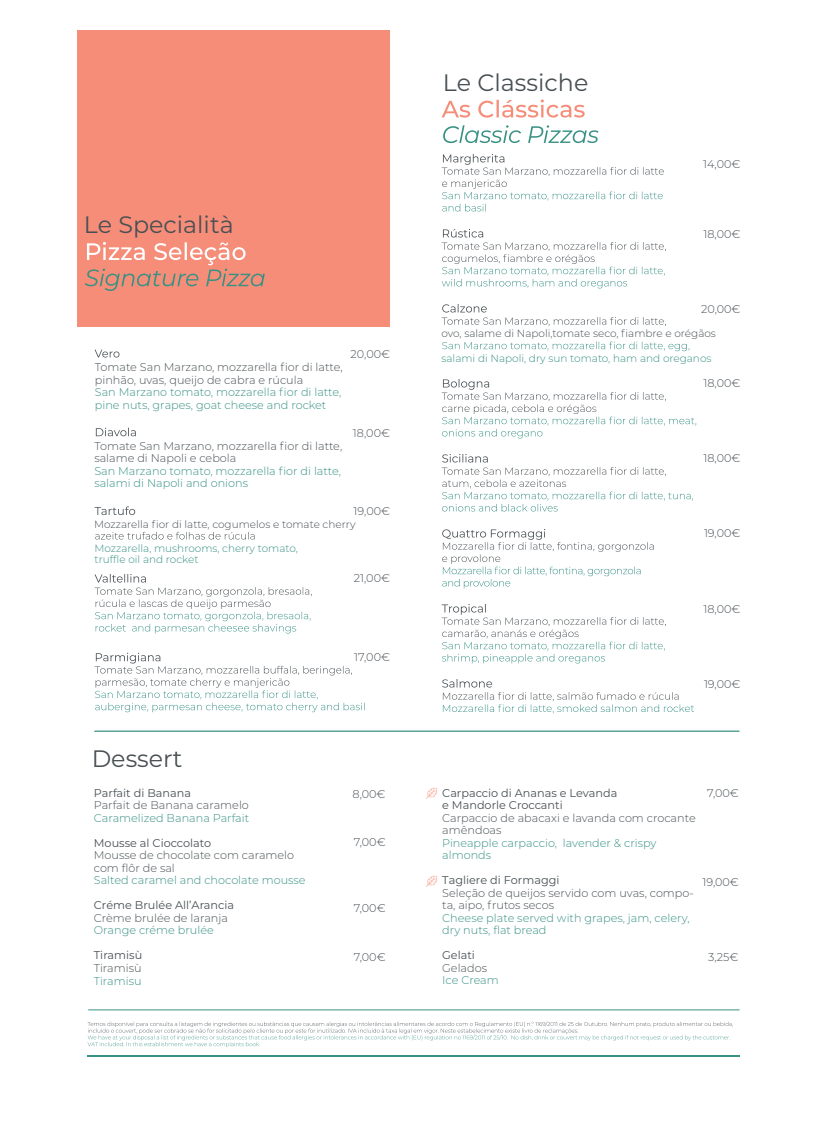
<style>
.page{position:relative;width:827px;height:1135px;background:#fff}
.page>*{position:absolute;margin:0;border:0;box-sizing:border-box;transform-origin:0 0}
.t1{font:23.75px "Montserrat";color:#485054}
.t2{font:300 11.25px/12.5px "Montserrat";color:#485054}
.t3{font:300 11.25px/12.5px "Montserrat";color:#389183}
.t4{font:11.25px/12.5px "Montserrat";color:#485054}
.t5{font:300 10.5px/11.6px "Montserrat";color:#389183}
.t6{font:300 10.5px "Montserrat";color:#485054}
</style>
<div class="page">
<svg style="left:426px;top:788px;width:11px;height:11px"></svg>
<svg style="left:426px;top:876px;width:11px;height:11px"></svg>
<hr style="left:87px;top:1055px;width:652px;height:2px;background:#389183">
<svg style="left:442px;top:679px;width:252px;height:34px"></svg>
<svg style="left:441px;top:604px;width:224px;height:59px"></svg>
<svg style="left:442px;top:529px;width:211px;height:59px"></svg>
<svg style="left:441px;top:454px;width:252px;height:57px"></svg>
<svg style="left:441px;top:379px;width:255px;height:59px"></svg>
<svg style="left:442px;top:342px;width:247px;height:9px"></svg>
<svg style="left:441px;top:304px;width:223px;height:22px"></svg>
<svg style="left:441px;top:229px;width:224px;height:59px"></svg>
<svg style="left:441px;top:154px;width:223px;height:57px"></svg>
<svg style="left:443px;top:125px;width:155px;height:18px"></svg>
<svg style="left:441px;top:99px;width:143px;height:19px"></svg>
<svg style="left:95px;top:653px;width:267px;height:59px"></svg>
<svg style="left:95px;top:574px;width:217px;height:59px"></svg>
<svg style="left:95px;top:532px;width:160px;height:7px"></svg>
<svg style="left:95px;top:506px;width:40px;height:9px"></svg>
<svg style="left:96px;top:428px;width:40px;height:8px"></svg>
<svg style="left:95px;top:350px;width:24px;height:7px"></svg>
<div style="left:77px;top:31px;width:313px;height:296px;background:#f58d79"></div>
<hr style="left:88px;top:1010px;width:651px;height:1px;background:#389183">
<hr style="left:94px;top:730px;width:645px;height:2px;background:#389183">
<svg style="left:85px;top:242px;width:180px;height:49px"></svg>
<svg style="left:87px;top:1021px;width:646px;height:26px"></svg>
<h1 class="t1" style="left:84px;top:208px;width:151px">Le Specialità</h1>
<p class="t2" style="left:350px;top:347px;width:41px">20,00€</p>
<p class="t2" style="left:95px;top:361px;width:249px">Tomate San Marzano, mozzarella fior di latte, pinhão, uvas, queijo de cabra e rúcula</p>
<p class="t3" style="left:95px;top:386px;width:248px">San Marzano tomato, mozzarella fior di latte, pine nuts, grapes, goat cheese and rocket</p>
<p class="t2" style="left:94px;top:439px;width:249px">Tomate San Marzano, mozzarella fior di latte, salame di Napoli e cebola</p>
<p class="t3" style="left:94px;top:464px;width:248px">San Marzano tomato, mozzarella fior di latte, salami di Napoli and onions</p>
<p class="t6" style="left:94px;top:517px;width:263px">Mozzarella fior di latte, cogumelos e tomate cherry</p>
<p class="t5" style="left:94px;top:542px;width:205px">Mozzarella, mushrooms, cherry tomato, truffle oil and rocket</p>
<p class="t2" style="left:353px;top:426px;width:39px">18,00€</p>
<p class="t2" style="left:353px;top:504px;width:38px">19,00€</p>
<p class="t2" style="left:354px;top:571px;width:38px">21,00€</p>
<h1 class="t1" style="left:92px;top:743px;width:92px">Dessert</h1>
<p class="t4" style="left:94px;top:786px;width:99px">Parfait di Banana</p>
<p class="t2" style="left:94px;top:799px;width:156px">Parfait de Banana caramelo</p>
<p class="t3" style="left:94px;top:811px;width:157px">Caramelized Banana Parfait</p>
<p class="t4" style="left:94px;top:836px;width:119px">Mousse al Cioccolato</p>
<p class="t2" style="left:94px;top:849px;width:202px">Mousse de chocolate com caramelo com flôr de sal</p>
<p class="t3" style="left:94px;top:874px;width:213px">Salted caramel and chocolate mousse</p>
<p class="t4" style="left:94px;top:899px;width:142px">Créme Brulée All’Arancia</p>
<p class="t2" style="left:94px;top:911px;width:136px">Crème brulée de laranja</p>
<p class="t3" style="left:94px;top:924px;width:121px">Orange créme brulée</p>
<p class="t4" style="left:94px;top:949px;width:50px">Tiramisù</p>
<p class="t2" style="left:94px;top:961px;width:49px">Tiramisù</p>
<p class="t3" style="left:94px;top:974px;width:49px">Tiramisu</p>
<p class="t2" style="left:354px;top:650px;width:37px">17,00€</p>
<p class="t2" style="left:352px;top:787px;width:35px">8,00€</p>
<p class="t2" style="left:354px;top:835px;width:33px">7,00€</p>
<p class="t2" style="left:354px;top:901px;width:33px">7,00€</p>
<p class="t2" style="left:354px;top:950px;width:33px">7,00€</p>
<h1 class="t1" style="left:443px;top:66px;width:147px">Le Classiche</h1>
<p class="t2" style="left:703px;top:158px;width:39px">14,00€</p>
<p class="t2" style="left:703px;top:228px;width:39px">18,00€</p>
<p class="t2" style="left:701px;top:302px;width:41px">20,00€</p>
<p class="t6" style="left:441px;top:326px;width:276px">ovo, salame di Napoli,tomate seco, fiambre e orégãos</p>
<p class="t5" style="left:441px;top:352px;width:271px">salami di Napoli, dry sun tomato, ham and oreganos</p>
<p class="t2" style="left:703px;top:377px;width:39px">18,00€</p>
<p class="t2" style="left:703px;top:451px;width:39px">18,00€</p>
<p class="t2" style="left:704px;top:527px;width:38px">19,00€</p>
<p class="t2" style="left:703px;top:602px;width:39px">18,00€</p>
<p class="t2" style="left:704px;top:678px;width:38px">19,00€</p>
<p class="t4" style="left:442px;top:786px;width:176px">Carpaccio di Ananas e Levanda e Mandorle Croccanti</p>
<p class="t2" style="left:442px;top:811px;width:255px">Carpaccio de abacaxi e lavanda com crocante amêndoas</p>
<p class="t3" style="left:442px;top:836px;width:216px">Pineapple carpaccio, lavender &amp; crispy almonds</p>
<p class="t4" style="left:442px;top:873px;width:119px">Tagliere di Formaggi</p>
<p class="t2" style="left:442px;top:886px;width:253px">Seleção de queijos servido com uvas, compo&shy;ta, aipo, frutos secos</p>
<p class="t3" style="left:442px;top:911px;width:249px">Cheese plate served with grapes, jam, celery, dry nuts, flat bread</p>
<p class="t4" style="left:442px;top:948px;width:34px">Gelati</p>
<p class="t2" style="left:442px;top:961px;width:46px">Gelados</p>
<p class="t3" style="left:442px;top:973px;width:58px">Ice Cream</p>
<p class="t2" style="left:707px;top:786px;width:33px">7,00€</p>
<p class="t2" style="left:702px;top:875px;width:38px">19,00€</p>
<p class="t2" style="left:708px;top:951px;width:32px">3,25€</p>
</div>
